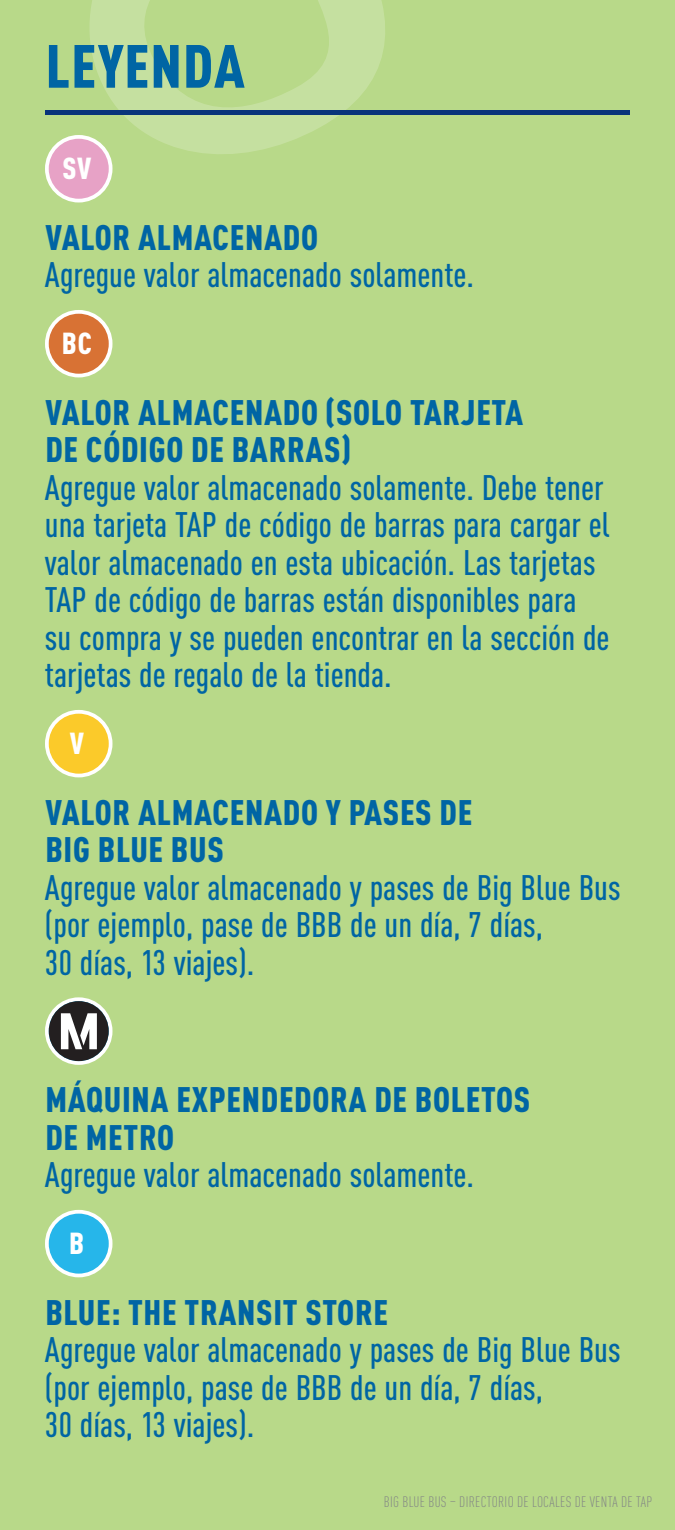
<style>
.page{position:relative;width:675px;height:1530px;background:#b8d989}
.page>*{position:absolute;margin:0;border:0;box-sizing:border-box;transform-origin:0 0}
.t1{font:900 condensed 60px "DIN Pro";letter-spacing:.02em;color:#0065a4}
.t2{font:500 condensed 35px/37.5px "DIN Pro";color:#0065a4}
.t3{font:900 condensed 35px/37.5px "DIN Pro";letter-spacing:.02em;color:#0065a4}
.t4{font:900 condensed 30px "DIN Pro";color:#fff}
.t5{font:300 condensed 15px "DIN Pro";letter-spacing:.02em;color:#808285}
</style>
<div class="page">
<svg style="left:68px;top:0;width:317px;height:174px"></svg>
<div style="left:45px;top:110px;width:585px;height:5px;background:#08347b"></div>
<div style="left:47px;top:312px;width:64px;height:64px;background:#d87234;border-radius:50%"></div>
<div style="left:45px;top:310px;width:67px;height:67px;border:4px solid #fff;border-radius:50%"></div>
<div style="left:47px;top:712px;width:64px;height:64px;background:#fbca2a;border-radius:50%"></div>
<div style="left:45px;top:710px;width:67px;height:67px;border:4px solid #fff;border-radius:50%"></div>
<div style="left:47px;top:1212px;width:64px;height:63px;background:#26b6ea;border-radius:50%"></div>
<div style="left:45px;top:1210px;width:67px;height:67px;border:4px solid #fff;border-radius:50%"></div>
<div style="left:47px;top:137px;width:64px;height:64px;background:#e7a2c6;border-radius:50%"></div>
<div style="left:45px;top:135px;width:67px;height:67px;border:4px solid #fff;border-radius:50%"></div>
<svg style="left:47px;top:999px;width:64px;height:64px"></svg>
<div style="left:45px;top:997px;width:67px;height:68px;border:4px solid #fff;border-radius:50%"></div>
<div style="left:49px;top:1001px;width:60px;height:60px;background:#231f20;border-radius:50%"></div>
<svg style="left:61px;top:1013px;width:36px;height:36px"></svg>
<h1 class="t1" style="left:46px;top:20px;width:201px">LEYENDA</h1>
<p class="t4" style="left:62px;top:145px;width:30px">SV</p>
<p class="t3" style="left:45px;top:215px;width:274px">VALOR ALMACENADO</p>
<p class="t2" style="left:45px;top:253px;width:431px">Agregue valor almacenado solamente.</p>
<p class="t4" style="left:62px;top:320px;width:32px">BC</p>
<p class="t3" style="left:45px;top:390px;width:480px">VALOR ALMACENADO (SOLO TARJETA<br>DE CÓDIGO DE BARRAS)</p>
<p class="t2" style="left:45px;top:466px;width:566px">Agregue valor almacenado solamente. Debe tener una tarjeta TAP de código de barras para cargar el valor almacenado en esta ubicación. Las tarjetas TAP de código de barras están disponibles para su compra y se pueden encontrar en la sección de tarjetas de regalo de la tienda.</p>
<p class="t4" style="left:70px;top:720px;width:16px">V</p>
<p class="t3" style="left:45px;top:790px;width:428px">VALOR ALMACENADO Y PASES DE<br>BIG BLUE BUS</p>
<p class="t2" style="left:45px;top:866px;width:577px">Agregue valor almacenado y pases de Big Blue Bus (por ejemplo, pase de BBB de un día, 7 días,<br>30 días, 13 viajes).</p>
<p class="t3" style="left:45px;top:1078px;width:486px">MÁQUINA EXPENDEDORA DE BOLETOS<br>DE METRO</p>
<p class="t2" style="left:45px;top:1153px;width:431px">Agregue valor almacenado solamente.</p>
<p class="t4" style="left:69px;top:1220px;width:17px">B</p>
<p class="t3" style="left:45px;top:1290px;width:344px">BLUE: THE TRANSIT STORE</p>
<p class="t2" style="left:45px;top:1328px;width:577px">Agregue valor almacenado y pases de Big Blue Bus (por ejemplo, pase de BBB de un día, 7 días,<br>30 días, 13 viajes).</p>
<p class="t5" style="left:384px;top:1491px;width:270px">BIG BLUE BUS – DIRECTORIO DE LOCALES DE VENTA DE TAP</p>
</div>
